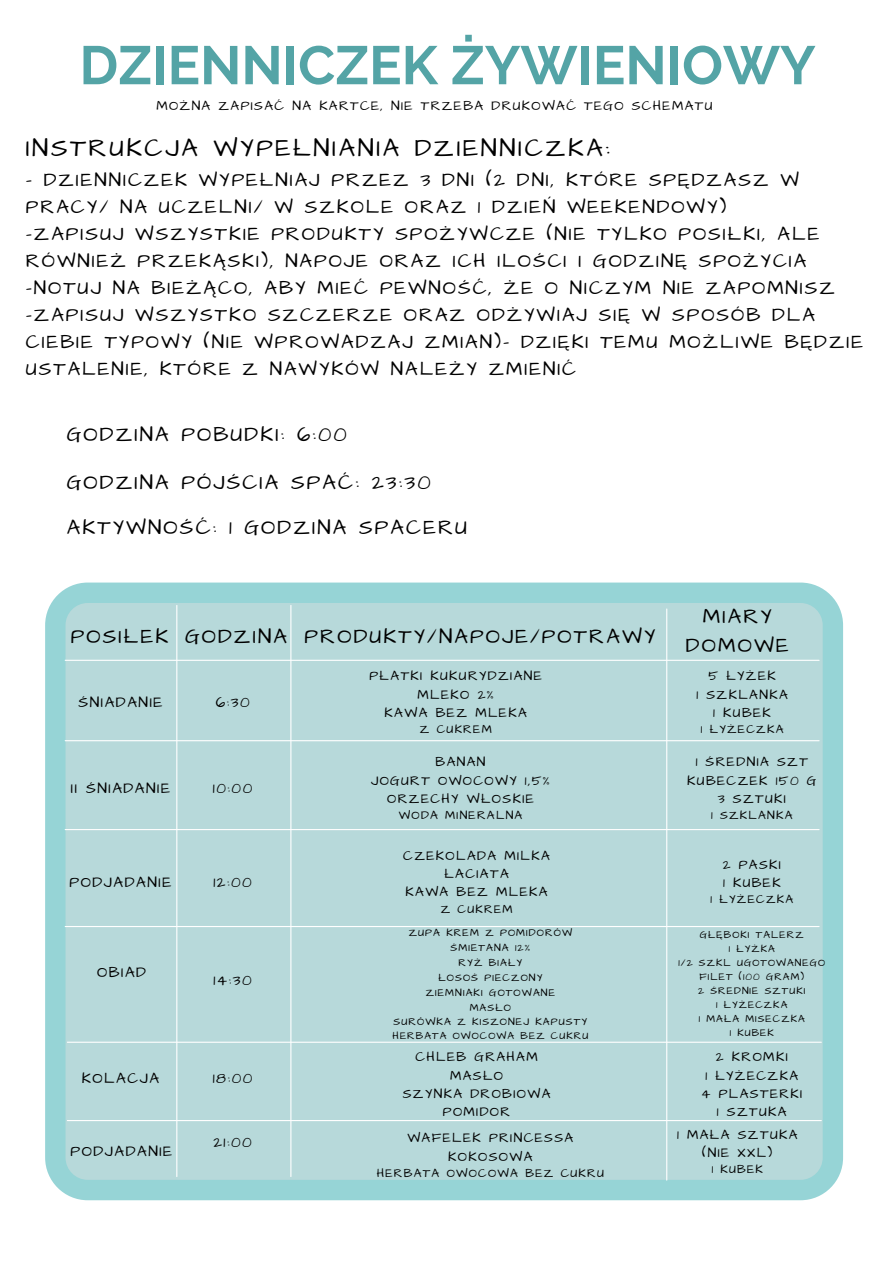
<style>
.page{position:relative;width:894px;height:1264px;background:#fff}
.page>*{position:absolute;margin:0;border:0;box-sizing:border-box;transform-origin:0 0}
.t1{font:700 54px "Raleway";color:#54a4a6}
.t2{font:25.65px "Architects Daughter";letter-spacing:.1em;color:#000}
.t3{font:21.15px/29.2px "Architects Daughter";letter-spacing:.1em;color:#000;text-align:center}
.t4{font:19.65px/27px "Architects Daughter";letter-spacing:.1em;color:#000}
.t5{font:15.15px "Architects Daughter";letter-spacing:.1em;color:#000}
.t6{font:13.65px/18.3px "Architects Daughter";letter-spacing:.1em;color:#000;text-align:center}
.t7{font:12.15px "Architects Daughter";letter-spacing:.1em;color:#000}
.t8{font:10.65px "Architects Daughter";letter-spacing:.1em;color:#000}
.t9{font:10.5px "Architects Daughter";letter-spacing:.1em;color:#000}
</style>
<div class="page">
<svg style="left:45px;top:582px;width:797px;height:618px;background:#b3d8d9"></svg>
<hr style="left:65px;top:659px;width:753px;height:2px;background:#fff">
<hr style="left:176px;top:605px;width:1px;height:571px;background:#fff">
<hr style="left:290px;top:605px;width:1px;height:571px;background:#fff">
<hr style="left:666px;top:609px;width:1px;height:571px;background:#fff">
<hr style="left:65px;top:740px;width:753px;height:1px;background:#fff">
<hr style="left:65px;top:829px;width:753px;height:1px;background:#fff">
<hr style="left:67px;top:1041px;width:754px;height:1px;background:#fff">
<hr style="left:65px;top:926px;width:753px;height:1px;background:#fff">
<hr style="left:67px;top:1119px;width:754px;height:2px;background:#fff">
<p class="t1" style="left:79px;top:33px;width:737px">DZIENNICZEK ŻYWIENIOWY</p>
<p class="t6" style="left:156px;top:97px;width:557px">MOŻNA ZAPISAĆ NA KARTCE, NIE TRZEBA DRUKOWAĆ TEGO SCHEMATU</p>
<p class="t2" style="left:26px;top:131px;width:585px">INSTRUKCJA WYPEŁNIANIA DZIENNICZKA:</p>
<p class="t4" style="left:26px;top:166px;width:774px">- DZIENNICZEK WYPEŁNIAJ PRZEZ 3 DNI (2 DNI, KTÓRE SPĘDZASZ W<br>PRACY/ NA UCZELNI/ W SZKOLE ORAZ 1 DZIEŃ WEEKENDOWY)</p>
<p class="t4" style="left:26px;top:220px;width:794px">-ZAPISUJ WSZYSTKIE PRODUKTY SPOŻYWCZE (NIE TYLKO POSIŁKI, ALE<br>RÓWNIEŻ PRZEKĄSKI), NAPOJE ORAZ ICH ILOŚCI I GODZINĘ SPOŻYCIA</p>
<p class="t4" style="left:26px;top:274px;width:810px">-NOTUJ NA BIEŻĄCO, ABY MIEĆ PEWNOŚĆ, ŻE O NICZYM NIE ZAPOMNISZ</p>
<p class="t4" style="left:26px;top:301px;width:838px">-ZAPISUJ WSZYSTKO SZCZERZE ORAZ ODŻYWIAJ SIĘ W SPOSÓB DLA<br>CIEBIE TYPOWY (NIE WPROWADZAJ ZMIAN)- DZIĘKI TEMU MOŻLIWE BĘDZIE<br>USTALENIE, KTÓRE Z NAWYKÓW NALEŻY ZMIENIĆ</p>
<p class="t3" style="left:67px;top:420px;width:281px">GODZINA POBUDKI: 6:00</p>
<p class="t3" style="left:67px;top:468px;width:365px">GODZINA PÓJŚCIA SPAĆ: 23:30</p>
<p class="t3" style="left:67px;top:513px;width:401px">AKTYWNOŚĆ: 1 GODZINA SPACERU</p>
<p class="t3" style="left:71px;top:622px;width:99px">POSIŁEK</p>
<p class="t3" style="left:185px;top:622px;width:103px">GODZINA</p>
<p class="t3" style="left:304px;top:622px;width:352px">PRODUKTY/NAPOJE/POTRAWY</p>
<p class="t5" style="left:78px;top:692px;width:85px">ŚNIADANIE</p>
<p class="t5" style="left:71px;top:778px;width:101px">II ŚNIADANIE</p>
<p class="t5" style="left:70px;top:871px;width:103px">PODJADANIE</p>
<p class="t5" style="left:97px;top:961px;width:50px">OBIAD</p>
<p class="t5" style="left:82px;top:1067px;width:79px">KOLACJA</p>
<p class="t5" style="left:71px;top:1141px;width:103px">PODJADANIE</p>
<p class="t5" style="left:215px;top:692px;width:35px">6:30</p>
<p class="t5" style="left:213px;top:778px;width:41px">10:00</p>
<p class="t5" style="left:213px;top:871px;width:40px">12:00</p>
<p class="t5" style="left:213px;top:970px;width:40px">14:30</p>
<p class="t5" style="left:213px;top:1067px;width:41px">18:00</p>
<p class="t5" style="left:213px;top:1132px;width:40px">21:00</p>
<p class="t6" style="left:369px;top:667px;width:174px">PŁATKI KUKURYDZIANE</p>
<p class="t6" style="left:417px;top:685px;width:78px">MLEKO 2%</p>
<p class="t6" style="left:384px;top:703px;width:144px">KAWA BEZ MLEKA</p>
<p class="t7" style="left:419px;top:721px;width:73px">Z CUKREM</p>
<p class="t6" style="left:435px;top:753px;width:51px">BANAN</p>
<p class="t6" style="left:371px;top:771px;width:180px">JOGURT OWOCOWY 1,5%</p>
<p class="t6" style="left:387px;top:790px;width:148px">ORZECHY WŁOSKIE</p>
<p class="t7" style="left:399px;top:807px;width:125px">WODA MINERALNA</p>
<p class="t6" style="left:403px;top:846px;width:148px">CZEKOLADA MILKA<br>ŁACIATA</p>
<p class="t6" style="left:405px;top:883px;width:144px">KAWA BEZ MLEKA</p>
<p class="t7" style="left:440px;top:900px;width:73px">Z CUKREM</p>
<p class="t8" style="left:408px;top:925px;width:165px">ZUPA KREM Z POMIDORÓW</p>
<p class="t8" style="left:450px;top:940px;width:81px">ŚMIETANA 12%</p>
<p class="t8" style="left:458px;top:955px;width:65px">RYŻ BIAŁY</p>
<p class="t8" style="left:438px;top:970px;width:105px">ŁOSOŚ PIECZONY</p>
<p class="t8" style="left:425px;top:985px;width:131px">ZIEMNIAKI GOTOWANE</p>
<p class="t8" style="left:469px;top:1000px;width:43px">MASŁO</p>
<p class="t8" style="left:393px;top:1014px;width:195px">SURÓWKA Z KISZONEJ KAPUSTY</p>
<p class="t9" style="left:392px;top:1029px;width:197px">HERBATA OWOCOWA BEZ CUKRU</p>
<p class="t6" style="left:415px;top:1048px;width:124px">CHLEB GRAHAM</p>
<p class="t6" style="left:450px;top:1066px;width:55px">MASŁO</p>
<p class="t6" style="left:402px;top:1084px;width:149px">SZYNKA DROBIOWA</p>
<p class="t6" style="left:443px;top:1103px;width:69px">POMIDOR</p>
<p class="t6" style="left:407px;top:1129px;width:167px">WAFELEK PRINCESSA<br>KOKOSOWA</p>
<p class="t7" style="left:377px;top:1164px;width:228px">HERBATA OWOCOWA BEZ CUKRU</p>
<p class="t3" style="left:685px;top:602px;width:104px">MIARY<br>DOMOWE</p>
<p class="t6" style="left:708px;top:667px;width:69px">5 ŁYŻEK</p>
<p class="t6" style="left:696px;top:685px;width:93px">1 SZKLANKA</p>
<p class="t6" style="left:713px;top:703px;width:59px">1 KUBEK</p>
<p class="t7" style="left:700px;top:721px;width:84px">1 ŁYŻECZKA</p>
<p class="t6" style="left:695px;top:753px;width:114px">1 ŚREDNIA SZT</p>
<p class="t6" style="left:687px;top:771px;width:131px">KUBECZEK 150 G</p>
<p class="t6" style="left:717px;top:790px;width:70px">3 SZTUKI</p>
<p class="t7" style="left:711px;top:807px;width:83px">1 SZKLANKA</p>
<p class="t6" style="left:722px;top:855px;width:60px">2 PASKI</p>
<p class="t6" style="left:722px;top:874px;width:59px">1 KUBEK</p>
<p class="t7" style="left:710px;top:891px;width:84px">1 ŁYŻECZKA</p>
<p class="t9" style="left:699px;top:927px;width:105px">GŁĘBOKI TALERZ</p>
<p class="t9" style="left:728px;top:941px;width:48px">1 ŁYŻKA</p>
<p class="t9" style="left:678px;top:955px;width:148px">1/2 SZKL UGOTOWANEGO</p>
<p class="t9" style="left:699px;top:970px;width:106px">FILET (100 GRAM)</p>
<p class="t9" style="left:698px;top:984px;width:109px">2 ŚREDNIE SZTUKI</p>
<p class="t9" style="left:716px;top:998px;width:73px">1 ŁYŻECZKA</p>
<p class="t9" style="left:698px;top:1012px;width:107px">1 MAŁA MISECZKA</p>
<p class="t9" style="left:729px;top:1026px;width:46px">1 KUBEK</p>
<p class="t6" style="left:715px;top:1048px;width:73px">2 KROMKI</p>
<p class="t6" style="left:705px;top:1066px;width:94px">1 ŁYŻECZKA</p>
<p class="t6" style="left:701px;top:1084px;width:103px">4 PLASTERKI</p>
<p class="t6" style="left:716px;top:1103px;width:71px">1 SZTUKA</p>
<p class="t6" style="left:677px;top:1125px;width:122px">1 MAŁA SZTUKA</p>
<p class="t6" style="left:702px;top:1143px;width:72px">(NIE XXL)</p>
<p class="t7" style="left:711px;top:1161px;width:53px">1 KUBEK</p>
</div>
